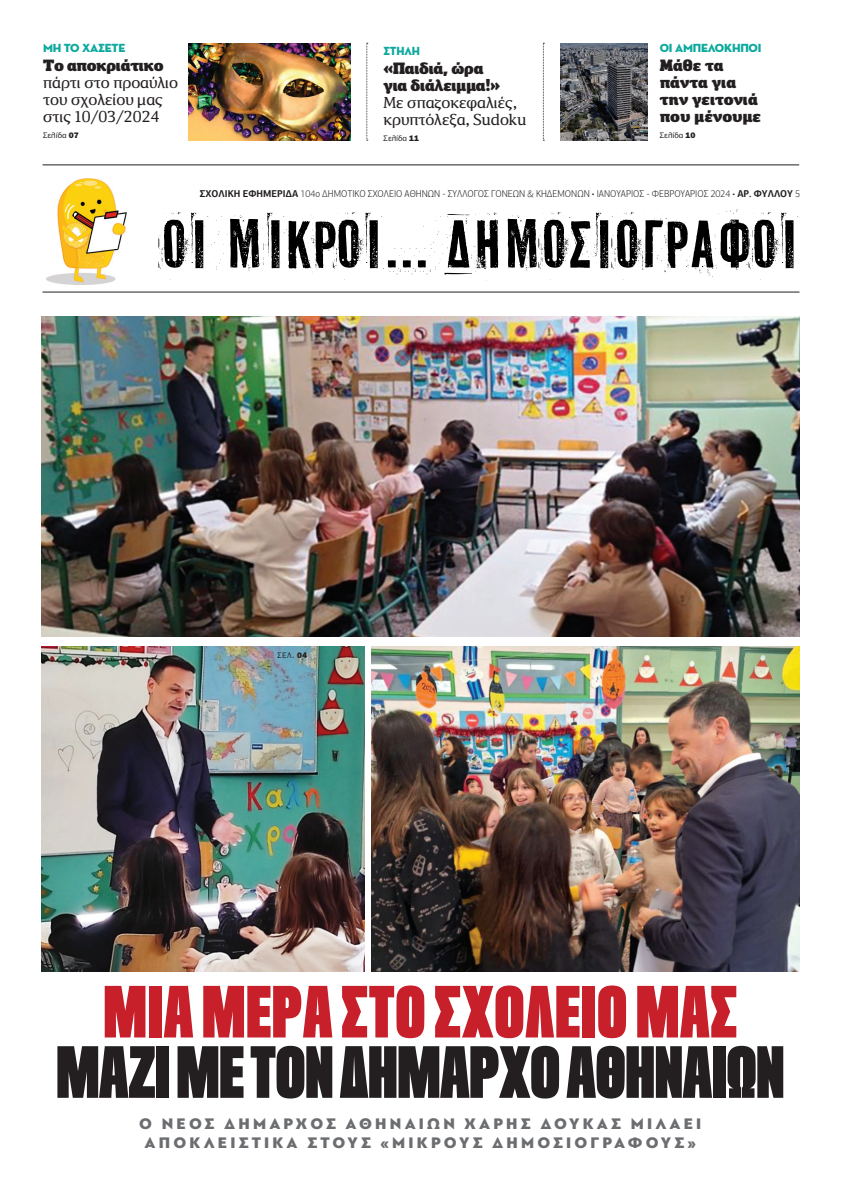
<style>
.page{position:relative;width:842px;height:1191px;background:#fff}
.page>*{position:absolute;margin:0;border:0;box-sizing:border-box;transform-origin:0 0}
.t1{font:700 64.5px "Olympios G";color:#231f20}
.t2{font:700 64.5px "Olympios G";letter-spacing:.02em;color:#c8202b}
.t3{font:63.6px "PF Fuel Pro";color:#000001}
.t4{font:900 16.1px/19.1px "PF Bague Sans Pro";letter-spacing:.2em;color:#6c6d70;text-align:center}
.t5{font:15px/17px "BHMA Next Step 10";color:#231f20}
.t6{font:900 15px/17px "BHMA Next Step 10";letter-spacing:-.02em;color:#231f20}
.t7{font:900 15px/17px "BHMA Next Step 10";color:#231f20}
.t8{font:12px "Neutraface Display Titling";letter-spacing:-.02em;color:#0da99e}
.t9{font:12px "Neutraface Display Titling";letter-spacing:-.02em;color:#0da99e;scale:.95 1}
.t10{font:300 9.9px "PF Agora Sans Pro";color:#231f20;scale:.94 1}
.t11{font:8px "PF Franklin Gothic";letter-spacing:-.01em;color:#231f20;scale:1.05 1}
.t12{font:8px "PF Franklin Gothic";letter-spacing:-.01em;color:#231f20}
.s1{font-weight:800}
.s2{font-weight:700}
</style>
<div class="page">
<img style="left:41px;top:646px;width:323px;height:325px">
<img style="left:371px;top:646px;width:428px;height:325px">
<hr style="left:43px;top:292px;width:756px;height:1px;background:#231f20">
<hr style="left:43px;top:165px;width:756px;height:1px;background:#231f20">
<img style="left:189px;top:43px;width:161px;height:97px">
<img style="left:560px;top:43px;width:88px;height:97px">
<svg style="left:543px;top:43px;width:1px;height:98px"></svg>
<svg style="left:367px;top:43px;width:1px;height:98px"></svg>
<img style="left:46px;top:178px;width:81px;height:107px">
<img style="left:41px;top:316px;width:758px;height:321px">
<p class="t8" style="left:43px;top:38px;width:84px">ΜΗ ΤΟ ΧΑΣΕΤΕ</p>
<h3 class="t6" style="left:43px;top:56px;width:122px">To αποκριάτικο</h3>
<h3 class="t5" style="left:43px;top:74px;width:136px">πάρτι στο προαύλιο του σχολείου µας στις 10/03/2024</h3>
<p class="t9" style="left:384px;top:41px;width:40px">ΣΤΗΛΗ</p>
<p class="t8" style="left:660px;top:38px;width:103px">ΟΙ ΑΜΠΕΛΟΚΗΠΟΙ</p>
<h3 class="t6" style="left:384px;top:59px;width:118px">«Παιδιά, ώρα για διάλειµµα!»</h3>
<h3 class="t5" style="left:384px;top:94px;width:144px">Με σπαζοκεφαλιές, κρυπτόλεξα, Sudoku</h3>
<h3 class="t7" style="left:660px;top:56px;width:103px">Μάθε τα πάντα για την γειτονιά που µένουµε</h3>
<p class="t11" style="left:43px;top:130px;width:35px">Σελίδα <span class="s1">07</span></p>
<p class="t11" style="left:660px;top:130px;width:35px">Σελίδα <span class="s1">10</span></p>
<p class="t11" style="left:384px;top:133px;width:35px">Σελίδα <span class="s1">11</span></p>
<p class="t10" style="left:200px;top:188px;width:640px"><span class="s2">ΣΧΟΛΙΚΗ ΕΦΗΜΕΡΙ∆Α</span> 104ο ∆ΗΜΟΤΙΚΟ ΣΧΟΛΕΙΟ ΑΘΗΝΩΝ - ΣΥΛΛΟΓΟΣ ΓΟΝΕΩΝ &amp; ΚΗ∆ΕΜΟΝΩΝ • ΙΑΝΟΥΑΡΙΟΣ - ΦΕΒΡΟΥΑΡΙΟΣ 2024 • <span class="s2">ΑΡ. ΦΥΛΛΟΥ</span> 5</p>
<h2 class="t3" style="left:162px;top:199px;width:640px">Οι µικροί... δηµοσιογράφοι</h2>
<p class="t12" style="left:277px;top:650px;width:31px">ΣΕΛ. <span class="s1">04</span></p>
<h1 class="t2" style="left:104px;top:973px;width:635px">ΜΙΑ ΜΕΡΑ ΣΤΟ ΣΧΟΛΕΙΟ ΜΑΣ</h1>
<h1 class="t1" style="left:56px;top:1033px;width:729px">ΜΑΖΙΜΕ ΤΟΝ ∆ΗΜΑΡΧΟ ΑΘΗΝΑΙΩΝ</h1>
<h3 class="t4" style="left:139px;top:1114px;width:564px">O ΝΕΟΣ ∆ΗΜΑΡΧΟΣ ΑΘΗΝΑΙΩΝ ΧΑΡΗΣ ∆ΟΥΚΑΣ ΜΙΛΑΕΙ<br>ΑΠΟΚΛΕΙΣΤΙΚΑ ΣΤΟΥΣ «ΜΙΚΡΟΥΣ ∆ΗΜΟΣΙΟΓΡΑΦΟΥΣ»</h3>
</div>
